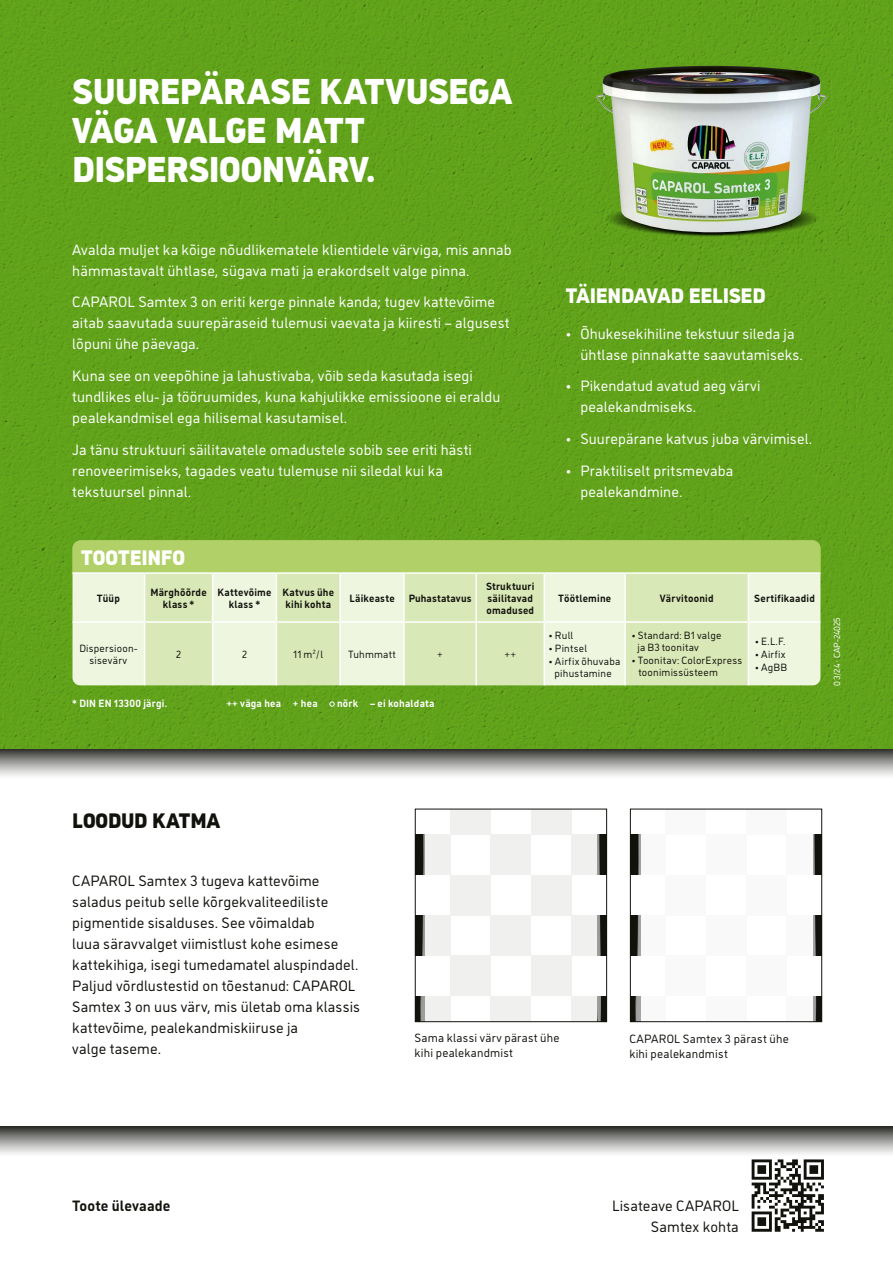
<style>
.page{position:relative;width:893px;height:1263px;background:#fff}
.page>*{position:absolute;margin:0;border:0;box-sizing:border-box;transform-origin:0 0}
.t1{font:900 36px/39px "CAP Elephant";letter-spacing:-.015em;color:#fff}
.t2{font:900 21px "CAP Elephant";letter-spacing:-.015em;color:#fff}
.t3{font:900 21px "CAP Elephant";letter-spacing:-.01em;color:#12120d}
.t4{font:15px/21px "CAP Elephant";letter-spacing:.005em;color:#fff}
.t5{font:15px/21px "CAP Elephant";letter-spacing:.005em;color:#12120d}
.t6{font:700 15px "CAP Elephant";letter-spacing:.005em;color:#12120d}
.t7{font:12px/15px "CAP Elephant";letter-spacing:.015em;color:#12120d}
.t8{font:10.5px/12px "CAP Elephant";letter-spacing:.02em;color:#12120d;text-align:center}
.t9{font:700 10.5px/12px "CAP Elephant";letter-spacing:.02em;color:#12120d;text-align:center}
.t10{font:700 10.5px "CAP Elephant";letter-spacing:.02em;color:#fff}
.t11{font:9px "CAP Elephant";color:#fff}
</style>
<div class="page">
<div style="left:0;top:1127px;width:893px;height:30px;background:linear-gradient(to bottom,#3c3c38,#fff)"></div>
<div style="left:0;top:749px;width:893px;height:30px;background:linear-gradient(to bottom,#3c3c38,#fff)"></div>
<div style="left:571px;top:834px;width:36px;height:41px;background:#12120d"></div>
<div style="left:415px;top:834px;width:35px;height:41px;background:#12120d"></div>
<div style="left:571px;top:915px;width:36px;height:41px;background:#12120d"></div>
<div style="left:415px;top:915px;width:35px;height:41px;background:#12120d"></div>
<div style="left:571px;top:996px;width:36px;height:26px;background:#12120d"></div>
<div style="left:415px;top:996px;width:35px;height:26px;background:#12120d"></div>
<svg style="left:420px;top:811px;width:181px;height:209px"></svg>
<div style="left:415px;top:809px;width:192px;height:213px;border:1px solid #12120d"></div>
<div style="left:787px;top:834px;width:35px;height:41px;background:#12120d"></div>
<div style="left:630px;top:834px;width:35px;height:41px;background:#12120d"></div>
<div style="left:787px;top:915px;width:35px;height:41px;background:#12120d"></div>
<div style="left:630px;top:915px;width:35px;height:41px;background:#12120d"></div>
<div style="left:787px;top:996px;width:35px;height:26px;background:#12120d"></div>
<div style="left:630px;top:996px;width:35px;height:26px;background:#12120d"></div>
<svg style="left:635px;top:834px;width:181px;height:186px"></svg>
<div style="left:630px;top:809px;width:192px;height:213px;border:1px solid #12120d"></div>
<div style="left:0;top:0;width:893px;height:749px;background:#61a31b"></div>
<img style="left:596px;top:64px;width:227px;height:181px">
<img style="left:596px;top:66px;width:231px;height:167px">
<svg style="left:330px;top:701px;width:5px;height:6px"></svg>
<div style="left:72px;top:540px;width:749px;height:33px;background:#b1d168"></div>
<div style="left:72px;top:574px;width:749px;height:112px;background:#eef6df"></div>
<svg style="left:145px;top:574px;width:603px;height:112px;background:#dfecc4"></svg>
<hr style="left:748px;top:574px;width:1px;height:47px;background:#fff">
<hr style="left:72px;top:572px;width:73px;height:2px;background:#fff">
<hr style="left:145px;top:572px;width:68px;height:2px;background:#fff">
<hr style="left:144px;top:574px;width:1px;height:47px;background:#fff">
<hr style="left:213px;top:572px;width:63px;height:2px;background:#fff">
<hr style="left:212px;top:574px;width:1px;height:47px;background:#fff">
<hr style="left:276px;top:572px;width:64px;height:2px;background:#fff">
<hr style="left:276px;top:574px;width:1px;height:47px;background:#fff">
<hr style="left:340px;top:572px;width:64px;height:2px;background:#fff">
<hr style="left:339px;top:574px;width:2px;height:47px;background:#fff">
<hr style="left:404px;top:572px;width:72px;height:2px;background:#fff">
<hr style="left:476px;top:572px;width:68px;height:2px;background:#fff">
<hr style="left:544px;top:572px;width:81px;height:2px;background:#fff">
<hr style="left:625px;top:572px;width:123px;height:2px;background:#fff">
<hr style="left:748px;top:572px;width:73px;height:2px;background:#fff">
<hr style="left:72px;top:621px;width:73px;height:2px;background:#fff">
<hr style="left:145px;top:621px;width:68px;height:2px;background:#fff">
<hr style="left:144px;top:623px;width:1px;height:63px;background:#fff">
<hr style="left:213px;top:621px;width:63px;height:2px;background:#fff">
<hr style="left:212px;top:623px;width:1px;height:63px;background:#fff">
<hr style="left:276px;top:621px;width:64px;height:2px;background:#fff">
<hr style="left:276px;top:623px;width:1px;height:63px;background:#fff">
<hr style="left:340px;top:621px;width:64px;height:2px;background:#fff">
<hr style="left:339px;top:623px;width:2px;height:63px;background:#fff">
<hr style="left:404px;top:621px;width:72px;height:2px;background:#fff">
<hr style="left:476px;top:621px;width:68px;height:2px;background:#fff">
<hr style="left:544px;top:621px;width:81px;height:2px;background:#fff">
<hr style="left:625px;top:621px;width:123px;height:2px;background:#fff">
<hr style="left:748px;top:621px;width:73px;height:2px;background:#fff">
<hr style="left:748px;top:623px;width:1px;height:63px;background:#fff">
<hr style="left:403px;top:574px;width:2px;height:47px;background:#fff">
<hr style="left:475px;top:574px;width:2px;height:47px;background:#fff">
<hr style="left:544px;top:574px;width:1px;height:47px;background:#fff">
<hr style="left:624px;top:574px;width:2px;height:47px;background:#fff">
<hr style="left:403px;top:623px;width:2px;height:63px;background:#fff">
<hr style="left:475px;top:623px;width:2px;height:63px;background:#fff">
<hr style="left:544px;top:623px;width:1px;height:63px;background:#fff">
<hr style="left:624px;top:623px;width:2px;height:63px;background:#fff">
<svg style="left:752px;top:1159px;width:72px;height:73px"></svg>
<h1 class="t1" style="left:72px;top:72px;width:442px">SUUREPÄRASE KATVUSEGA<br>VÄGA VALGE MATT<br>DISPERSIOONVÄRV.</h1>
<p class="t4" style="left:72px;top:239px;width:441px">Avalda muljet ka kõige nõudlikematele klientidele värviga, mis annab hämmastavalt ühtlase, sügava mati ja erakordselt valge pinna.</p>
<p class="t4" style="left:72px;top:292px;width:439px">CAPAROL Samtex 3 on eriti kerge pinnale kanda; tugev kattevõime aitab saavutada suurepäraseid tulemusi vaevata ja kiiresti – algusest lõpuni ühe päevaga.</p>
<p class="t4" style="left:72px;top:365px;width:430px">Kuna see on veepõhine ja lahustivaba, võib seda kasutada isegi tundlikes elu- ja tööruumides, kuna kahjulikke emissioone ei eraldu pealekandmisel ega hilisemal kasutamisel.</p>
<p class="t4" style="left:72px;top:439px;width:401px">Ja tänu struktuuri säilitavatele omadustele sobib see eriti hästi renoveerimiseks, tagades veatu tulemuse nii siledal kui ka tekstuursel pinnal.</p>
<h2 class="t2" style="left:566px;top:283px;width:201px">TÄIENDAVAD EELISED</h2>
<p class="t4" style="left:580px;top:323px;width:224px;text-indent:-15px">• Õhukesekihiline tekstuur sileda ja ühtlase pinnakatte saavutamiseks.</p>
<p class="t4" style="left:580px;top:376px;width:182px;text-indent:-15px">• Pikendatud avatud aeg värvi pealekandmiseks.</p>
<p class="t4" style="left:566px;top:428px;width:248px">• Suurepärane katvus juba värvimisel.</p>
<p class="t4" style="left:580px;top:460px;width:154px;text-indent:-15px">• Praktiliselt pritsmevaba pealekandmine.</p>
<h2 class="t2" style="left:81px;top:545px;width:106px">TOOTEINFO</h2>
<p class="t9" style="left:97px;top:592px;width:25px">Tüüp</p>
<p class="t9" style="left:150px;top:586px;width:58px">Märghõõrde klass *</p>
<p class="t9" style="left:218px;top:586px;width:55px">Kattevõime klass *</p>
<p class="t9" style="left:282px;top:586px;width:53px;text-align:left">Katvus ühe kihi kohta</p>
<p class="t9" style="left:349px;top:592px;width:47px">Läikeaste</p>
<p class="t9" style="left:409px;top:592px;width:64px">Puhastatavus</p>
<p class="t9" style="left:486px;top:580px;width:50px;text-align:left">Struktuuri säilitavad omadused</p>
<p class="t9" style="left:558px;top:592px;width:55px">Töötlemine</p>
<p class="t9" style="left:660px;top:592px;width:55px">Värvitoonid</p>
<p class="t9" style="left:754px;top:592px;width:62px">Sertifikaadid</p>
<p class="t8" style="left:79px;top:642px;width:60px">Dispersioon&shy;sisevärv</p>
<p class="t8" style="left:176px;top:648px;width:6px">2</p>
<p class="t8" style="left:242px;top:648px;width:6px">2</p>
<p class="t8" style="left:293px;top:648px;width:32px">11 m<sup>2</sup> /l</p>
<p class="t8" style="left:348px;top:648px;width:49px">Tuhmmatt</p>
<p class="t8" style="left:437px;top:648px;width:7px">+</p>
<p class="t8" style="left:504px;top:648px;width:13px">++</p>
<p class="t10" style="left:72px;top:697px;width:96px">* DIN EN 13300 järgi.</p>
<p class="t10" style="left:226px;top:697px;width:93px">++ väga hea + hea</p>
<p class="t10" style="left:337px;top:697px;width:99px">nõrk – ei kohaldata</p>
<p class="t8" style="left:549px;top:629px;width:26px">• Rull</p>
<p class="t8" style="left:549px;top:642px;width:40px">• Pintsel</p>
<p class="t8" style="left:549px;top:655px;width:73px">• Airfix õhuvaba pihustamine</p>
<p class="t8" style="left:637px;top:629px;width:86px;text-align:left;text-indent:-6px">• Standard: B1 valge ja B3 toonitav</p>
<p class="t8" style="left:638px;top:655px;width:105px;text-align:left;text-indent:-7px">• Toonitav: ColorExpress toonimissüsteem</p>
<p class="t8" style="left:755px;top:635px;width:32px">• E.L.F.</p>
<p class="t8" style="left:755px;top:648px;width:32px">• Airfix</p>
<p class="t8" style="left:755px;top:661px;width:34px">• AgBB</p>
<p class="t11" style="left:832px;top:686px;width:70px;rotate:-90deg">03/24 · CAP-24025</p>
<h2 class="t3" style="left:72px;top:808px;width:150px">LOODUD KATMA</h2>
<p class="t5" style="left:72px;top:870px;width:289px">CAPAROL Samtex 3 tugeva kattevõime saladus peitub selle kõrgekvaliteediliste pigmentide sisalduses. See võimaldab<br>luua säravvalget viimistlust kohe esimese kattekihiga, isegi tumedamatel aluspindadel.<br>Paljud võrdlustestid on tõestanud: CAPAROL Samtex 3 on uus värv, mis ületab oma klassis kattevõime, pealekandmiskiiruse ja<br>valge taseme.</p>
<p class="t7" style="left:415px;top:1030px;width:146px">Sama klassi värv pärast ühe kihi pealekandmist</p>
<p class="t7" style="left:629px;top:1031px;width:161px">CAPAROL Samtex 3 pärast ühe kihi pealekandmist</p>
<p class="t6" style="left:72px;top:1197px;width:100px">Toote ülevaade</p>
<p class="t5" style="left:612px;top:1195px;width:128px;text-align:right">Lisateave CAPAROL<br>Samtex kohta</p>
</div>
